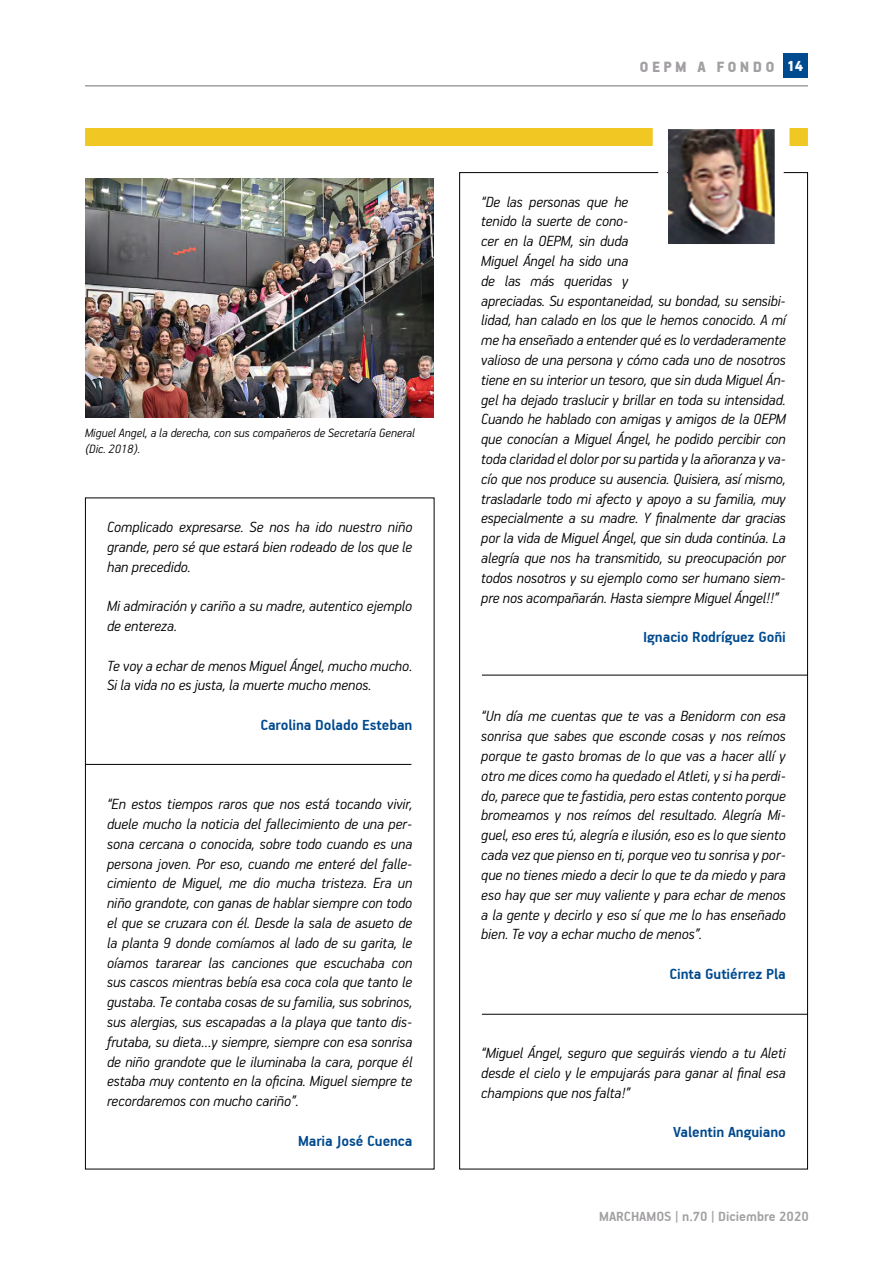
<style>
.page{position:relative;width:893px;height:1263px;background:#fff}
.page>*{position:absolute;margin:0;border:0;box-sizing:border-box;transform-origin:0 0}
.t1{font:italic 300 16.5px/19.8px "PF Handbook Pro";letter-spacing:-.01em;color:#000;text-align:justify}
.t2{font:700 16.5px "PF Handbook Pro";letter-spacing:-.005em;color:#004a8f}
.t3{font:900 16.5px "PF Handbook Pro";letter-spacing:.2em;color:#a29fa3}
.t4{font:900 16.5px "PF Handbook Pro";color:#fff}
.t5{font:700 15px "PF Handbook Pro";color:#a29fa3}
.t6{font:italic 300 13.5px/16.2px "PF Handbook Pro";color:#000}
</style>
<div class="page">
<hr style="left:85px;top:85px;width:723px;height:2px;background:#a29fa3">
<div style="left:783px;top:53px;width:24px;height:24px;background:#004a8f"></div>
<div style="left:85px;top:128px;width:568px;height:18px;background:#f1c823"></div>
<div style="left:789px;top:128px;width:19px;height:18px;background:#f1c823"></div>
<img style="left:668px;top:130px;width:106px;height:113px">
<hr style="left:482px;top:675px;width:326px;height:1px;background:#000">
<hr style="left:482px;top:1014px;width:326px;height:1px;background:#000">
<hr style="left:85px;top:764px;width:326px;height:1px;background:#000">
<img style="left:85px;top:179px;width:349px;height:238px">
<p class="t6" style="left:85px;top:424px;width:331px">Miguel Angel, a la derecha, con sus compañeros de Secretaría General (Dic. 2018).</p>
<p class="t1" style="left:107px;top:516px;width:307px">Complicado expresarse. Se nos ha ido nuestro niño grande, pero sé que estará bien rodeado de los que le han precedido.</p>
<p class="t1" style="left:107px;top:595px;width:307px">Mi admiración y cariño a su madre, autentico ejemplo de entereza.</p>
<p class="t1" style="left:107px;top:655px;width:307px">Te voy a echar de menos Miguel Ángel, mucho mucho.<br>Si la vida no es justa, la muerte mucho menos.</p>
<p class="t2" style="left:260px;top:715px;width:154px">Carolina Dolado Esteban</p>
<p class="t1" style="left:107px;top:793px;width:307px">“En estos tiempos raros que nos está tocando vivir, duele mucho la noticia del fallecimiento de una per&shy;sona cercana o conocida, sobre todo cuando es una persona joven. Por eso, cuando me enteré del falle&shy;cimiento de Miguel, me dio mucha tristeza. Era un niño grandote, con ganas de hablar siempre con todo el que se cruzara con él. Desde la sala de asueto de la planta 9 donde comíamos al lado de su garita, le oíamos tararear las canciones que escuchaba con sus cascos mientras bebía esa coca cola que tanto le gustaba. Te contaba cosas de su familia, sus sobrinos, sus alergias, sus escapadas a la playa que tanto dis&shy;frutaba, su dieta…y siempre, siempre con esa sonrisa de niño grandote que le iluminaba la cara, porque él estaba muy contento en la oficina. Miguel siempre te recordaremos con mucho cariño”.</p>
<p class="t2" style="left:298px;top:1131px;width:116px">Maria José Cuenca</p>
<p class="t3" style="left:639px;top:57px;width:137px">OEPM A FONDO</p>
<p class="t4" style="left:787px;top:56px;width:18px">14</p>
<p class="t1" style="left:481px;top:191px;width:306px;text-align:left">“De las personas que he<br>tenido la suerte de cono-<br>cer en la OEPM, sin duda<br>Miguel Ángel ha sido una<br>de las más queridas y<br>apreciadas. Su espontaneidad, su bondad, su sensibi&shy;lidad, han calado en los que le hemos conocido. A mí me ha enseñado a entender qué es lo verdaderamente valioso de una persona y cómo cada uno de nosotros tiene en su interior un tesoro, que sin duda Miguel Án&shy;gel ha dejado traslucir y brillar en toda su intensidad.<br>Cuando he hablado con amigas y amigos de la OEPM que conocían a Miguel Ángel, he podido percibir con toda claridad el dolor por su partida y la añoranza y va&shy;cío que nos produce su ausencia. Quisiera, así mismo, trasladarle todo mi afecto y apoyo a su familia, muy especialmente a su madre. Y finalmente dar gracias por la vida de Miguel Ángel, que sin duda continúa. La alegría que nos ha transmitido, su preocupación por todos nosotros y su ejemplo como ser humano siem&shy;pre nos acompañarán. Hasta siempre Miguel Ángel!!”</p>
<p class="t2" style="left:643px;top:627px;width:144px">Ignacio Rodríguez Goñi</p>
<p class="t1" style="left:481px;top:706px;width:306px">“Un día me cuentas que te vas a Benidorm con esa sonrisa que sabes que esconde cosas y nos reímos porque te gasto bromas de lo que vas a hacer allí y otro me dices como ha quedado el Atleti, y si ha perdi&shy;do, parece que te fastidia, pero estas contento porque bromeamos y nos reímos del resultado. Alegría Mi&shy;guel, eso eres tú, alegría e ilusión, eso es lo que siento cada vez que pienso en ti, porque veo tu sonrisa y por&shy;que no tienes miedo a decir lo que te da miedo y para eso hay que ser muy valiente y para echar de menos a la gente y decirlo y eso sí que me lo has enseñado bien. Te voy a echar mucho de menos”.</p>
<p class="t2" style="left:669px;top:964px;width:118px">Cinta Gutiérrez Pla</p>
<p class="t1" style="left:481px;top:1042px;width:306px">“Miguel Ángel, seguro que seguirás viendo a tu Aleti desde el cielo y le empujarás para ganar al final esa champions que nos falta!”</p>
<p class="t2" style="left:673px;top:1122px;width:114px">Valentin Anguiano</p>
<p class="t5" style="left:599px;top:1207px;width:211px">MARCHAMOS | n.70 | Diciembre 2020</p>
</div>
